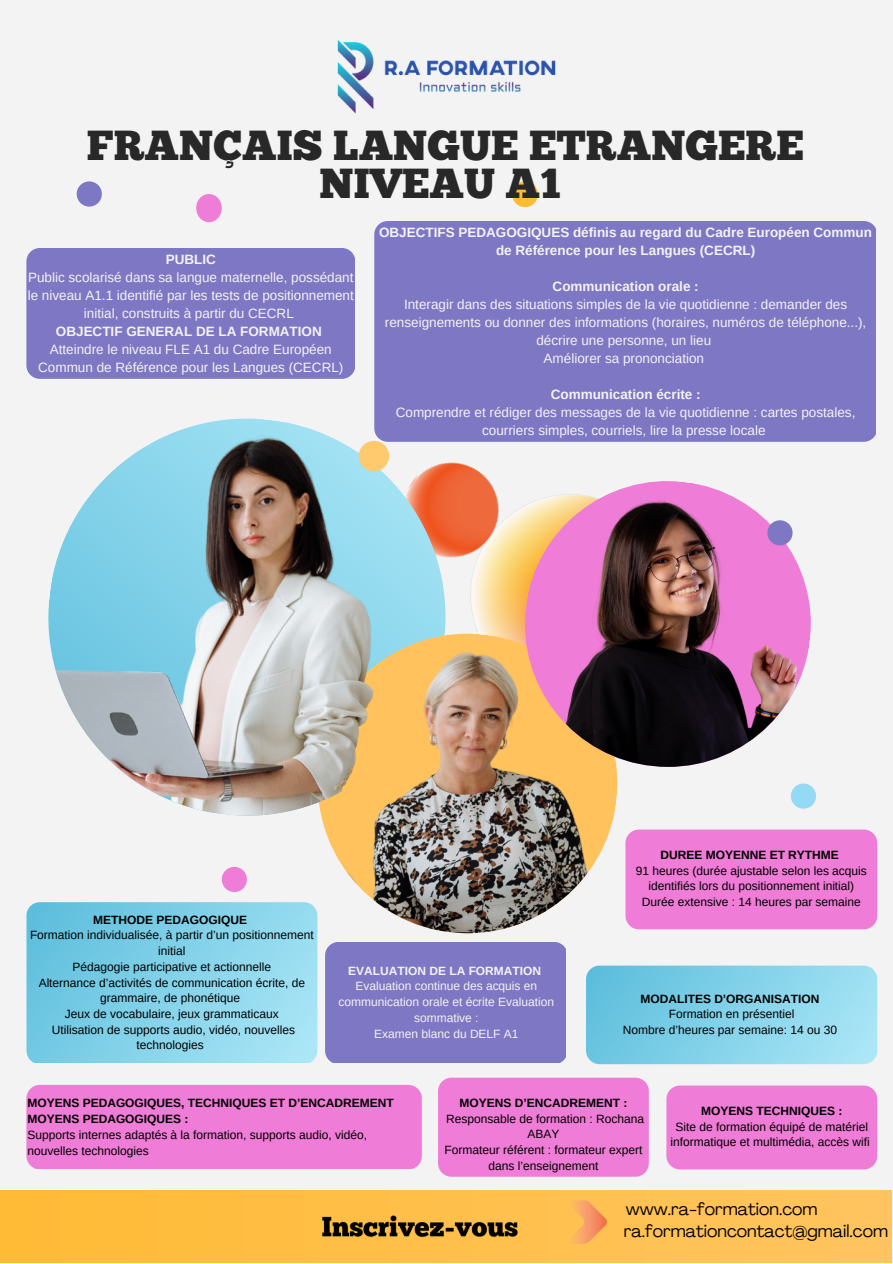
<style>
.page{position:relative;width:893px;height:1264px;background:#fff}
.page>*{position:absolute;margin:0;border:0;box-sizing:border-box;transform-origin:0 0}
.t1{font:42px/38.2px "Chunk Five";color:#282828;text-align:center}
.t2{font:17.25px/22.4px "Agrandir";color:#000}
.t3{font:13.5px/18px "Arimo";color:#f3f3f3;text-align:center}
.t4{font:700 13.5px/18px "Arimo";color:#f3f3f3;text-align:center}
.t5{font:12px/15.8px "Arimo";color:#000;text-align:center}
.t6{font:700 12px/15.8px "Arimo";color:#000}
.t7{font:12px/15.8px "Arimo";color:#f3f3f3;text-align:center}
.t8{font:700 12px "Arimo";color:#f3f3f3}
</style>
<div class="page">
<div style="left:0;top:0;width:892px;height:1262px;background:#f3f3f3"></div>
<img style="left:457px;top:441px;width:167px;height:184px">
<svg style="left:48px;top:433px;width:409px;height:383px"></svg>
<svg style="left:309px;top:625px;width:309px;height:317px"></svg>
<img style="left:48px;top:418px;width:397px;height:397px;border-radius:50%">
<svg style="left:516px;top:473px;width:295px;height:302px"></svg>
<img style="left:318px;top:633px;width:299px;height:300px;border-radius:50%">
<img style="left:525px;top:481px;width:285px;height:286px;border-radius:50%">
<div style="left:374px;top:221px;width:501px;height:220px;background:#7e77c3"></div>
<div style="left:359px;top:441px;width:30px;height:30px;background:#ffc96e;border-radius:50%"></div>
<div style="left:222px;top:866px;width:25px;height:26px;background:#ef7cd6;border-radius:50%"></div>
<div style="left:767px;top:520px;width:25px;height:25px;background:#7e77c3;border-radius:50%"></div>
<div style="left:790px;top:783px;width:26px;height:25px;background:#94daf4;border-radius:50%"></div>
<div style="left:0;top:1190px;width:891px;height:72px;background:linear-gradient(to right,#ffbb35,#ffc45f)"></div>
<img style="left:319px;top:1213px;width:201px;height:33px">
<svg style="left:564px;top:1200px;width:43px;height:43px;background:#fbad5a"></svg>
<div style="left:512px;top:181px;width:26px;height:26px;background:#ffbb35;border-radius:50%"></div>
<img style="left:337px;top:39px;width:219px;height:75px">
<div style="left:26px;top:248px;width:329px;height:131px;background:#7e77c3;border-radius:13px"></div>
<div style="left:77px;top:181px;width:25px;height:25px;background:#7e77c3;border-radius:50%"></div>
<div style="left:196px;top:194px;width:26px;height:28px;background:#ef7cd6;border-radius:50%"></div>
<div style="left:625px;top:829px;width:252px;height:100px;background:#ef7cd6;border-radius:13px"></div>
<svg style="left:26px;top:902px;width:291px;height:160px;background:#84d2e9"></svg>
<div style="left:325px;top:941px;width:240px;height:121px;background:#7e77c3"></div>
<div style="left:586px;top:965px;width:291px;height:99px;background:linear-gradient(to right,#61c0de,#a7e4f5);border-radius:13px"></div>
<div style="left:26px;top:1084px;width:396px;height:85px;background:#ef7cd6;border-radius:13px"></div>
<div style="left:666px;top:1085px;width:211px;height:84px;background:#ef7cd6;border-radius:13px"></div>
<div style="left:438px;top:1077px;width:210px;height:99px;background:#ef7cd6;border-radius:13px"></div>
<h1 class="t1" style="left:87px;top:130px;width:718px">FRANÇAIS LANGUE ETRANGERE<br>NIVEAU A1</h1>
<p class="t4" style="left:166px;top:250px;width:52px">PUBLIC</p>
<p class="t3" style="left:28px;top:268px;width:327px">Public scolarisé dans sa langue maternelle, possédant le niveau A1.1 identifié par les tests de positionnement initial, construits à partir du CECRL</p>
<p class="t4" style="left:56px;top:322px;width:267px">OBJECTIF GENERAL DE LA FORMATION</p>
<p class="t3" style="left:38px;top:340px;width:306px">Atteindre le niveau FLE A1 du Cadre Européen<br>Commun de Référence pour les Langues (CECRL)</p>
<p class="t4" style="left:379px;top:223px;width:494px">OBJECTIFS PEDAGOGIQUES définis au regard du Cadre Européen Commun de Référence pour les Langues (CECRL)</p>
<p class="t4" style="left:552px;top:277px;width:148px">Communication orale :</p>
<p class="t3" style="left:385px;top:295px;width:483px">Interagir dans des situations simples de la vie quotidienne : demander des renseignements ou donner des informations (horaires, numéros de téléphone...), décrire une personne, un lieu<br>Améliorer sa prononciation</p>
<p class="t4" style="left:550px;top:385px;width:151px">Communication écrite :</p>
<p class="t3" style="left:396px;top:403px;width:461px">Comprendre et rédiger des messages de la vie quotidienne : cartes postales, courriers simples, courriels, lire la presse locale</p>
<p class="t6" style="left:660px;top:846px;width:180px">DUREE MOYENNE ET RYTHME</p>
<p class="t5" style="left:635px;top:862px;width:233px">91 heures (durée ajustable selon les acquis identifiés lors du positionnement initial)<br>Durée extensive : 14 heures par semaine</p>
<p class="t6" style="left:93px;top:911px;width:155px">METHODE PEDAGOGIQUE</p>
<p class="t5" style="left:30px;top:927px;width:285px">Formation individualisée, à partir d’un positionnement initial<br>Pédagogie participative et actionnelle<br>Alternance d’activités de communication écrite, de grammaire, de phonétique<br>Jeux de vocabulaire, jeux grammaticaux<br>Utilisation de supports audio, vidéo, nouvelles technologies</p>
<p class="t8" style="left:348px;top:963px;width:194px">EVALUATION DE LA FORMATION</p>
<p class="t7" style="left:338px;top:978px;width:217px">Evaluation continue des acquis en communication orale et écrite Evaluation sommative :<br>Examen blanc du DELF A1</p>
<p class="t6" style="left:640px;top:990px;width:181px">MODALITES D’ORGANISATION</p>
<p class="t5" style="left:622px;top:1006px;width:216px">Formation en présentiel<br>Nombre d’heures par semaine: 14 ou 30</p>
<p class="t6" style="left:27px;top:1095px;width:368px">MOYENS PEDAGOGIQUES, TECHNIQUES ET D’ENCADREMENT<br>MOYENS PEDAGOGIQUES :</p>
<p class="t5" style="left:27px;top:1126px;width:341px;text-align:left">Supports internes adaptés à la formation, supports audio, vidéo, nouvelles technologies</p>
<p class="t6" style="left:459px;top:1094px;width:169px">MOYENS D’ENCADREMENT :</p>
<p class="t5" style="left:444px;top:1110px;width:201px">Responsable de formation : Rochana<br>ABAY<br>Formateur référent : formateur expert dans l’enseignement</p>
<p class="t6" style="left:701px;top:1102px;width:143px">MOYENS TECHNIQUES :</p>
<p class="t5" style="left:670px;top:1118px;width:201px">Site de formation équipé de matériel informatique et multimédia, accès wifi</p>
<h2 class="t2" style="left:624px;top:1199px;width:266px">www.ra-formation.com ra.formationcontact@gmail.com</h2>
</div>
